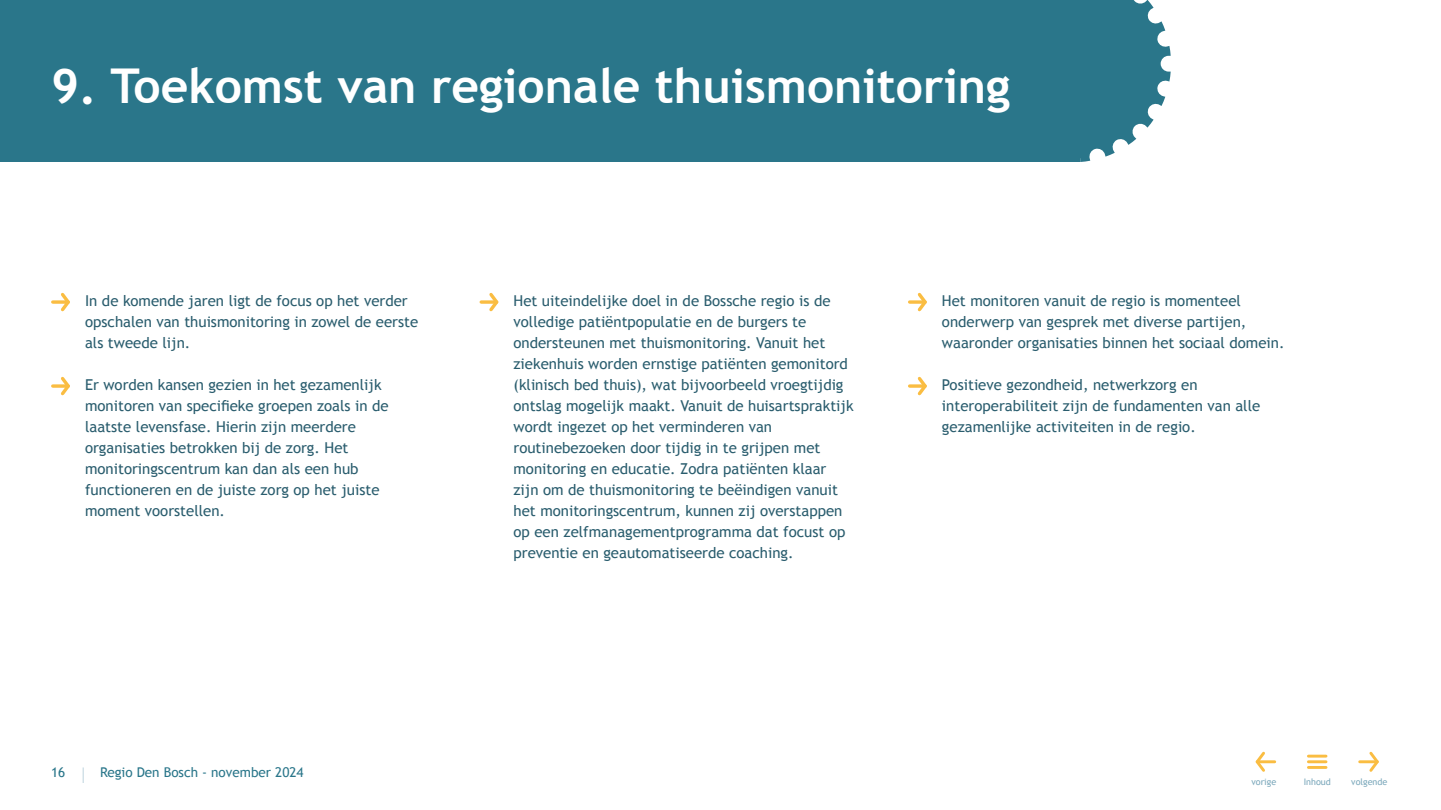
<style>
.page{position:relative;width:1441px;height:810px;background:#fff}
.page>*{position:absolute;margin:0;border:0;box-sizing:border-box;transform-origin:0 0}
.Hoofdstuk_titel{font:700 48px "Trebuchet MS";color:#fff}
.Opsomming{font:15px/21px "Trebuchet MS";color:#2a5d6e}
.t1{font:13.5px "Trebuchet MS";color:#2a768a}
.t2{font:9px "Trebuchet MS";color:#7ba8bb}
</style>
<div class="page">
<svg style="left:53px;top:300px;width:5px;height:4px"></svg>
<svg style="left:58px;top:292px;width:12px;height:20px"></svg>
<svg style="left:53px;top:384px;width:5px;height:4px"></svg>
<svg style="left:58px;top:376px;width:12px;height:20px"></svg>
<svg style="left:481px;top:300px;width:5px;height:4px"></svg>
<svg style="left:486px;top:292px;width:13px;height:20px"></svg>
<svg style="left:909px;top:300px;width:5px;height:4px"></svg>
<svg style="left:914px;top:292px;width:13px;height:20px"></svg>
<svg style="left:909px;top:384px;width:5px;height:4px"></svg>
<svg style="left:914px;top:376px;width:13px;height:20px"></svg>
<svg style="left:1083px;top:0;width:87px;height:162px"></svg>
<div style="left:0;top:0;width:1083px;height:162px;background:#2a768a"></div>
<svg style="left:83px;top:767px;width:1px;height:16px"></svg>
<hr style="left:1359px;top:760px;width:18px;height:3px;background:#fabd42">
<svg style="left:1366px;top:751px;width:13px;height:21px"></svg>
<hr style="left:1256px;top:760px;width:18px;height:3px;background:#fabd42">
<svg style="left:1255px;top:751px;width:12px;height:21px"></svg>
<hr style="left:1308px;top:755px;width:17px;height:3px;background:#fabd42">
<hr style="left:1308px;top:760px;width:17px;height:3px;background:#fabd42">
<hr style="left:1308px;top:766px;width:17px;height:3px;background:#fabd42">
<p class="Hoofdstuk_titel" style="left:51px;top:56px;width:960px">9. Toekomst van regionale thuismonitoring</p>
<p class="Opsomming" style="left:85px;top:290px;width:335px">In de komende jaren ligt de focus op het verder opschalen van thuismonitoring in zowel de eerste als tweede lijn.</p>
<p class="Opsomming" style="left:85px;top:374px;width:305px">Er worden kansen gezien in het gezamenlijk monitoren van specifieke groepen zoals in de laatste levensfase. Hierin zijn meerdere organisaties betrokken bij de zorg. Het monitoringscentrum kan dan als een hub functioneren en de juiste zorg op het juiste moment voorstellen.</p>
<p class="t1" style="left:51px;top:765px;width:16px">16</p>
<p class="t1" style="left:100px;top:765px;width:205px">Regio Den Bosch - november 2024</p>
<p class="Opsomming" style="left:513px;top:290px;width:341px">Het uiteindelijke doel in de Bossche regio is de volledige patiëntpopulatie en de burgers te ondersteunen met thuismonitoring. Vanuit het ziekenhuis worden ernstige patiënten gemonitord (klinisch bed thuis), wat bijvoorbeeld vroegtijdig ontslag mogelijk maakt. Vanuit de huisartspraktijk wordt ingezet op het verminderen van routinebezoeken door tijdig in te grijpen met monitoring en educatie. Zodra patiënten klaar zijn om de thuismonitoring te beëindigen vanuit het monitoringscentrum, kunnen zij overstappen op een zelfmanagementprogramma dat focust op preventie en geautomatiseerde coaching.</p>
<p class="Opsomming" style="left:941px;top:290px;width:344px">Het monitoren vanuit de regio is momenteel onderwerp van gesprek met diverse partijen, waaronder organisaties binnen het sociaal domein.</p>
<p class="Opsomming" style="left:941px;top:374px;width:320px">Positieve gezondheid, netwerkzorg en interoperabiliteit zijn de fundamenten van alle gezamenlijke activiteiten in de regio.</p>
<p class="t2" style="left:1251px;top:777px;width:26px">vorige</p>
<p class="t2" style="left:1303px;top:777px;width:29px">Inhoud</p>
<p class="t2" style="left:1350px;top:777px;width:38px">volgende</p>
</div>
